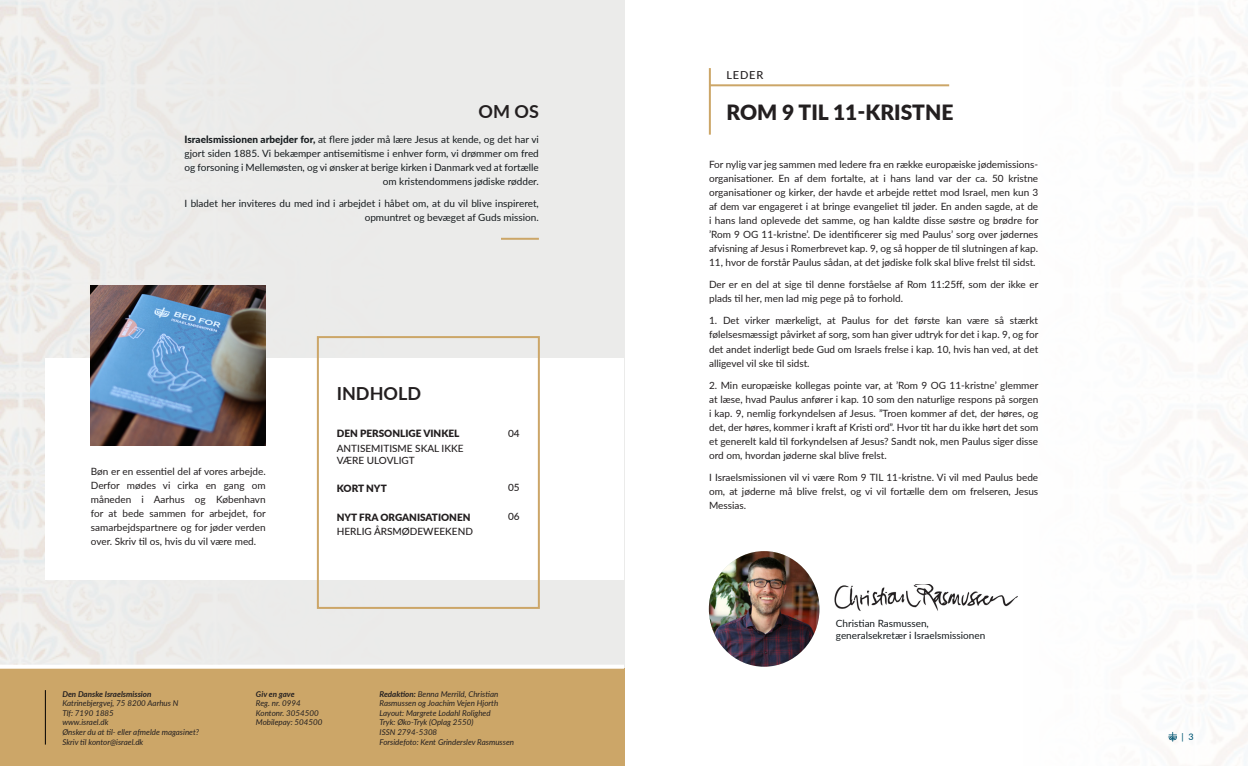
<style>
.page{position:relative;width:1248px;height:766px;background:#fff}
.page>*{position:absolute;margin:0;border:0;box-sizing:border-box;transform-origin:0 0}
.t1{font:900 21px "Lato";color:#231f20}
.t2{font:700 18px "Lato";color:#231f20}
.t3{font:500 11px "Lato";letter-spacing:.075em;color:#231f20}
.t4{font:10px/14px "Lato";color:#231f20;text-align:justify}
.t5{font:10px/14px "Lato";color:#161b1e;text-align:right}
.t6{font:500 10px/12px "Lato";color:#231f20}
.t7{font:900 10px "Lato";color:#231f20}
.t8{font:500 9px "Lato";color:#025774}
.t9{font:italic 8px/9.6px "Lato";color:#231f20}
.t10{font:italic 700 8px "Lato";color:#231f20}
.s1{font-weight:800}
.s2{font-weight:700}
</style>
<div class="page">
<img style="left:710px;top:8px;width:537px;height:757px">
<div style="left:0;top:0;width:624px;height:765px;background:#ebebea"></div>
<img style="left:0;top:7px;width:384px;height:657px">
<div style="left:0;top:668px;width:624px;height:97px;background:#cca668"></div>
<hr style="left:45px;top:690px;width:1px;height:54px;background:#000">
<svg style="left:0;top:664px;width:624px;height:4px;fill:#fff"></svg>
<hr style="left:708px;top:68px;width:2px;height:67px;background:#cca668">
<hr style="left:709px;top:84px;width:240px;height:2px;background:#cca668">
<hr style="left:501px;top:238px;width:38px;height:2px;background:#cca668">
<img style="left:834px;top:584px;width:183px;height:28px">
<img style="left:708px;top:551px;width:111px;height:115px">
<div style="left:45px;top:358px;width:579px;height:221px;background:#fff"></div>
<img style="left:90px;top:285px;width:176px;height:160px">
<div style="left:317px;top:336px;width:223px;height:272px;border:2px solid #cca668"></div>
<h2 class="t2" style="left:478px;top:98px;width:62px">OM OS</h2>
<p class="t5" style="left:184px;top:132px;width:356px"><span class="s1">Israelsmissionen arbejder for,</span> at flere jøder må lære Jesus at kende, og det har vi gjort siden 1885. Vi bekæmper antisemitisme i enhver form, vi drømmer om fred og forsoning i Mellemøsten, og vi ønsker at berige kirken i Danmark ved at fortælle om kristendommens jødiske rødder.</p>
<p class="t5" style="left:184px;top:196px;width:356px">I bladet her inviteres du med ind i arbejdet i håbet om, at du vil blive inspireret, opmuntret og bevæget af Guds mission.</p>
<h2 class="t2" style="left:337px;top:380px;width:86px">INDHOLD</h2>
<p class="t7" style="left:337px;top:425px;width:124px">DEN PERSONLIGE VINKEL</p>
<p class="t6" style="left:508px;top:426px;width:13px">04</p>
<p class="t4" style="left:91px;top:464px;width:177px">Bøn er en essentiel del af vores arbejde.<br>Derfor mødes vi cirka en gang om måneden i Aarhus og København for at bede sammen for arbejdet, for samarbejdspartnere og for jøder verden over. Skriv til os, hvis du vil være med.</p>
<p class="t6" style="left:337px;top:441px;width:128px">ANTISEMITISME SKAL IKKE<br>VÆRE ULOVLIGT</p>
<p class="t7" style="left:337px;top:480px;width:51px">KORT NYT</p>
<p class="t6" style="left:508px;top:481px;width:13px">05</p>
<p class="t7" style="left:337px;top:509px;width:135px">NYT FRA ORGANISATIONEN</p>
<p class="t6" style="left:337px;top:525px;width:138px">HERLIG ÅRSMØDEWEEKEND</p>
<p class="t6" style="left:508px;top:510px;width:13px">06</p>
<p class="t3" style="left:726px;top:67px;width:38px">LEDER</p>
<h1 class="t1" style="left:726px;top:96px;width:228px">ROM 9 TIL 11-KRISTNE</h1>
<p class="t4" style="left:709px;top:157px;width:331px">For nylig var jeg sammen med ledere fra en række europæiske jødemissions&shy;organisationer. En af dem fortalte, at i hans land var der ca. 50 kristne organisationer og kirker, der havde et arbejde rettet mod Israel, men kun 3 af dem var engageret i at bringe evangeliet til jøder. En anden sagde, at de i hans land oplevede det samme, og han kaldte disse søstre og brødre for ’Rom 9 OG 11-kristne’. De identificerer sig med Paulus’ sorg over jødernes afvisning af Jesus i Romerbrevet kap. 9, og så hopper de til slutningen af kap.<br>11, hvor de forstår Paulus sådan, at det jødiske folk skal blive frelst til sidst.</p>
<p class="t4" style="left:709px;top:277px;width:331px">Der er en del at sige til denne forståelse af Rom 11:25ff, som der ikke er plads til her, men lad mig pege på to forhold.</p>
<p class="t4" style="left:709px;top:313px;width:331px">1. Det virker mærkeligt, at Paulus for det første kan være så stærkt følelsesmæssigt påvirket af sorg, som han giver udtryk for det i kap. 9, og for det andet inderligt bede Gud om Israels frelse i kap. 10, hvis han ved, at det alligevel vil ske til sidst.</p>
<p class="t4" style="left:709px;top:377px;width:331px">2. Min europæiske kollegas pointe var, at ’Rom 9 OG 11-kristne’ glemmer at læse, hvad Paulus anfører i kap. 10 som den naturlige respons på sorgen i kap. 9, nemlig forkyndelsen af Jesus. ”Troen kommer af det, der høres, og det, der høres, kommer i kraft af Kristi ord”. Hvor tit har du ikke hørt det som et generelt kald til forkyndelsen af Jesus? Sandt nok, men Paulus siger disse ord om, hvordan jøderne skal blive frelst.</p>
<p class="t4" style="left:709px;top:469px;width:330px">I Israelsmissionen vil vi være Rom 9 TIL 11-kristne. Vi vil med Paulus bede om, at jøderne må blive frelst, og vi vil fortælle dem om frelseren, Jesus Messias.</p>
<p class="t5" style="left:835px;top:617px;width:151px;line-height:12px;text-align:left">Christian Rasmussen, generalsekretær i Israelsmissionen</p>
<p class="t10" style="left:256px;top:687px;width:40px">Giv en gave</p>
<p class="t9" style="left:256px;top:698px;width:68px">Reg. nr. 0994<br>Kontonr. 3054500<br>Mobilepay: 504500</p>
<p class="t9" style="left:379px;top:688px;width:136px"><span class="s2">Redaktion:</span> Benna Merrild, Christian<br>Rasmussen og Joachim Vejen Hjorth<br>Layout: Margrete Lodahl Rolighed<br>Tryk: Øko-Tryk (Oplag 2550)<br>ISSN 2794-5308<br>Forsidefoto: Kent Grinderslev Rasmussen</p>
<p class="t10" style="left:62px;top:687px;width:90px">Den Danske Israelsmission</p>
<p class="t9" style="left:62px;top:698px;width:138px">Katrinebjergvej, 75 8200 Aarhus N<br>Tlf: 7190 1885<br>www.israel.dk<br>Ønsker du at til- eller afmelde magasinet?<br>Skriv til kontor@israel.dk</p>
<p class="t8" style="left:55px;top:730px;width:14px">2 |</p>
<p class="t8" style="left:1181px;top:730px;width:14px">| 3</p>
</div>
